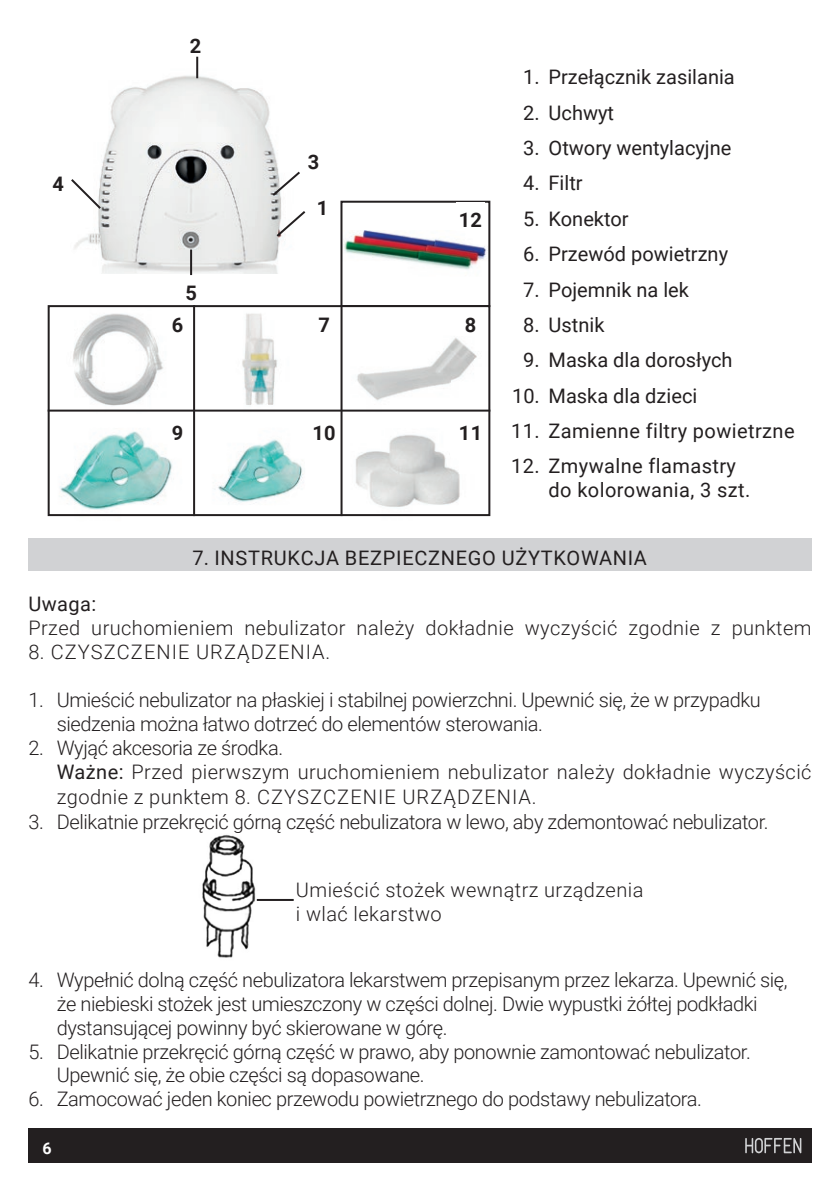
<style>
.page{position:relative;width:840px;height:1191px;background:#fff}
.page>*{position:absolute;margin:0;border:0;box-sizing:border-box;transform-origin:0 0}
.ZWYKŁY{font:300 20px/23.6px "Roboto";letter-spacing:-.02em;color:#231f20}
.ZWYKŁY-2{font:300 20px/24px "Roboto";letter-spacing:.02em;color:#231f20}
.ZWYKŁY-3{font:20px "Roboto";color:#231f20}
.ZWYKŁY-4{font:20px/24px "Roboto";letter-spacing:.02em;color:#231f20}
.PL_DO_SPISU_TYTUL{font:20px "Roboto";letter-spacing:.035em;color:#231f20}
.ZWYKŁY-5{font:300 20px "Roboto";letter-spacing:.055em;color:#231f20}
.ZWYKŁY-6{font:700 20px "Roboto";color:#231f20}
.t1{font:700 16px "Roboto";color:#fff}
.s1{font-weight:400}
</style>
<div class="page">
<img style="left:344px;top:231px;width:143px;height:39px">
<div style="left:340px;top:201px;width:150px;height:106px;border:2px solid #231f20"></div>
<div style="left:456px;top:203px;width:28px;height:28px;background:#fff"></div>
<img style="left:47px;top:307px;width:444px;height:210px">
<div style="left:163px;top:308px;width:29px;height:28px;background:#fff"></div>
<div style="left:310px;top:308px;width:28px;height:28px;background:#fff"></div>
<div style="left:456px;top:308px;width:28px;height:28px;background:#fff"></div>
<div style="left:163px;top:415px;width:29px;height:28px;background:#fff"></div>
<div style="left:310px;top:415px;width:28px;height:28px;background:#fff"></div>
<div style="left:456px;top:415px;width:28px;height:28px;background:#fff"></div>
<div style="left:48px;top:305px;width:442px;height:211px;border:2px solid #231f20"></div>
<hr style="left:193px;top:305px;width:2px;height:211px;background:#231f20">
<hr style="left:340px;top:305px;width:2px;height:211px;background:#231f20">
<hr style="left:48px;top:409px;width:442px;height:2px;background:#231f20">
<img style="left:74px;top:68px;width:207px;height:205px">
<hr style="left:196px;top:57px;width:2px;height:21px;background:#231f20">
<svg style="left:71px;top:177px;width:32px;height:34px"></svg>
<svg style="left:270px;top:170px;width:30px;height:28px"></svg>
<svg style="left:274px;top:209px;width:32px;height:30px"></svg>
<hr style="left:190px;top:249px;width:2px;height:26px;background:#231f20">
<div style="left:28px;top:538px;width:783px;height:32px;background:#d1d2d4"></div>
<img style="left:202px;top:834px;width:56px;height:124px">
<hr style="left:257px;top:899px;width:36px;height:2px;background:#231f20">
<div style="left:28px;top:1128px;width:783px;height:34px;background:#231f20"></div>
<svg style="left:745px;top:1138px;width:56px;height:15px"></svg>
<p class="ZWYKŁY-6" style="left:52px;top:170px;width:13px">4</p>
<p class="ZWYKŁY-6" style="left:190px;top:32px;width:13px">2</p>
<p class="ZWYKŁY-6" style="left:185px;top:278px;width:13px">5</p>
<p class="ZWYKŁY-6" style="left:307px;top:148px;width:13px">3</p>
<p class="ZWYKŁY-6" style="left:317px;top:194px;width:13px">1</p>
<p class="ZWYKŁY-6" style="left:458px;top:206px;width:25px">12</p>
<p class="ZWYKŁY-6" style="left:172px;top:311px;width:13px">6</p>
<p class="ZWYKŁY-6" style="left:318px;top:311px;width:13px">7</p>
<p class="ZWYKŁY-6" style="left:464px;top:311px;width:13px">8</p>
<p class="ZWYKŁY-6" style="left:172px;top:418px;width:13px">9</p>
<p class="ZWYKŁY-6" style="left:312px;top:418px;width:25px">10</p>
<p class="ZWYKŁY-6" style="left:458px;top:418px;width:25px">11</p>
<p class="ZWYKŁY-3" style="left:523px;top:63px;width:213px">1. Przełącznik zasilania</p>
<p class="ZWYKŁY-3" style="left:523px;top:99px;width:92px">2. Uchwyt</p>
<p class="ZWYKŁY-3" style="left:523px;top:134px;width:209px">3. Otwory wentylacyjne</p>
<p class="ZWYKŁY-3" style="left:523px;top:169px;width:61px">4. Filtr</p>
<p class="ZWYKŁY-3" style="left:523px;top:205px;width:107px">5. Konektor</p>
<p class="ZWYKŁY-3" style="left:523px;top:240px;width:206px">6. Przewód powietrzny</p>
<p class="ZWYKŁY-3" style="left:523px;top:275px;width:167px">7. Pojemnik na lek</p>
<p class="ZWYKŁY-3" style="left:523px;top:311px;width:83px">8. Ustnik</p>
<p class="ZWYKŁY-3" style="left:523px;top:346px;width:211px">9. Maska dla dorosłych</p>
<p class="ZWYKŁY-3" style="left:512px;top:381px;width:187px">10. Maska dla dzieci</p>
<p class="ZWYKŁY-4" style="left:511px;top:418px;width:285px">11. Zamienne filtry powietrzne</p>
<p class="ZWYKŁY-4" style="left:548px;top:453px;width:203px;text-indent:-37px">12. Zmywalne flamastry do kolorowania, 3 szt.</p>
<p class="PL_DO_SPISU_TYTUL" style="left:192px;top:544px;width:455px">7. INSTRUKCJA BEZPIECZNEGO UŻYTKOWANIA</p>
<p class="ZWYKŁY-3" style="left:28px;top:590px;width:69px">Uwaga:</p>
<p class="ZWYKŁY-2" style="left:28px;top:615px;width:784px">Przed uruchomieniem nebulizator należy dokładnie wyczyścić zgodnie z punktem</p>
<p class="ZWYKŁY-5" style="left:28px;top:638px;width:303px">8. CZYSZCZENIE URZĄDZENIA.</p>
<p class="ZWYKŁY" style="left:57px;top:687px;width:705px;text-indent:-28px">1. Umieścić nebulizator na płaskiej i stabilnej powierzchni. Upewnić się, że w przypadku siedzenia można łatwo dotrzeć do elementów sterowania.</p>
<p class="ZWYKŁY" style="left:28px;top:735px;width:256px">2. Wyjąć akcesoria ze środka.</p>
<p class="ZWYKŁY-2" style="left:57px;top:759px;width:755px"><span class="s1">Ważne:</span> Przed pierwszym uruchomieniem nebulizator należy dokładnie wyczyścić zgodnie z punktem 8. CZYSZCZENIE URZĄDZENIA.</p>
<p class="ZWYKŁY" style="left:28px;top:809px;width:741px">3. Delikatnie przekręcić górną część nebulizatora w lewo, aby zdemontować nebulizator.</p>
<p class="ZWYKŁY-2" style="left:296px;top:877px;width:349px">Umieścić stożek wewnątrz urządzenia i wlać lekarstwo</p>
<p class="ZWYKŁY" style="left:57px;top:967px;width:732px;text-indent:-28px">4. Wypełnić dolną część nebulizatora lekarstwem przepisanym przez lekarza. Upewnić się, że niebieski stożek jest umieszczony w części dolnej. Dwie wypustki żółtej podkładki dystansującej powinny być skierowane w górę.</p>
<p class="ZWYKŁY" style="left:57px;top:1038px;width:695px;text-indent:-28px">5. Delikatnie przekręcić górną część w prawo, aby ponownie zamontować nebulizator.<br>Upewnić się, że obie części są dopasowane.</p>
<p class="ZWYKŁY" style="left:28px;top:1086px;width:674px">6. Zamocować jeden koniec przewodu powietrznego do podstawy nebulizatora.</p>
<p class="t1" style="left:43px;top:1137px;width:11px">6</p>
</div>
